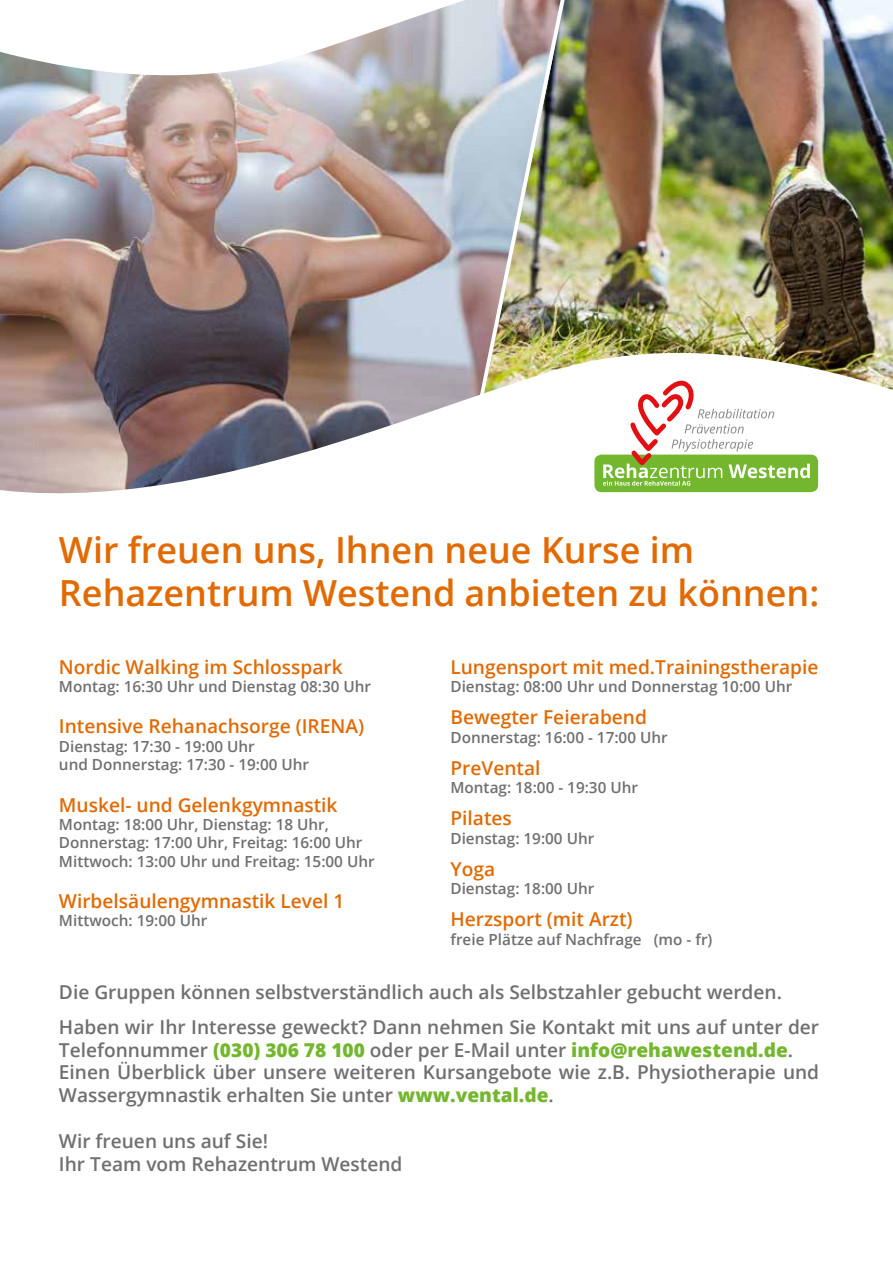
<style>
.page{position:relative;width:893px;height:1263px;background:#fff}
.page>*{position:absolute;margin:0;border:0;box-sizing:border-box;transform-origin:0 0}
.t1{font:600 36px/43.2px "Open Sans";color:#e16a03}
.t2{font:600 19.2px/23px "Open Sans";color:#706f6f}
.t3{font:600 19.2px "Open Sans";color:#e16a03}
.t4{font:600 15.3px/18.3px "Open Sans";color:#706f6f}
.s1{font-weight:800;color:#73b72e}
</style>
<div class="page">
<img style="left:0;top:106px;width:417px;height:217px">
<img style="left:417px;top:106px;width:476px;height:217px">
<img style="left:0;top:0;width:893px;height:106px">
<img style="left:0;top:323px;width:893px;height:171px">
<div style="left:594px;top:455px;width:224px;height:37px;background:#73b72e;border-radius:7px"></div>
<svg style="left:603px;top:376px;width:207px;height:110px"></svg>
<h1 class="t1" style="left:59px;top:527px;width:762px">Wir freuen uns, Ihnen neue Kurse im<br>Rehazentrum Westend anbieten zu können:</h1>
<p class="t3" style="left:59px;top:654px;width:285px">Nordic Walking im Schlosspark</p>
<p class="t4" style="left:59px;top:677px;width:314px">Montag: 16:30 Uhr und Dienstag 08:30 Uhr</p>
<p class="t3" style="left:59px;top:713px;width:307px">Intensive Rehanachsorge (IRENA)</p>
<p class="t4" style="left:59px;top:737px;width:252px">Dienstag: 17:30 - 19:00 Uhr<br>und Donnerstag: 17:30 - 19:00 Uhr</p>
<p class="t3" style="left:59px;top:791px;width:280px">Muskel- und Gelenkgymnastik</p>
<p class="t4" style="left:59px;top:815px;width:317px">Montag: 18:00 Uhr, Dienstag: 18 Uhr,<br>Donnerstag: 17:00 Uhr, Freitag: 16:00 Uhr<br>Mittwoch: 13:00 Uhr und Freitag: 15:00 Uhr</p>
<p class="t3" style="left:59px;top:888px;width:287px">Wirbelsäulengymnastik Level 1</p>
<p class="t4" style="left:59px;top:911px;width:150px">Mittwoch: 19:00 Uhr</p>
<p class="t3" style="left:450px;top:654px;width:370px">Lungensport mit med.Trainingstherapie</p>
<p class="t4" style="left:450px;top:677px;width:343px">Dienstag: 08:00 Uhr und Donnerstag 10:00 Uhr</p>
<p class="t3" style="left:450px;top:704px;width:198px">Bewegter Feierabend</p>
<p class="t4" style="left:450px;top:728px;width:219px">Donnerstag: 16:00 - 17:00 Uhr</p>
<p class="t3" style="left:450px;top:755px;width:92px">PreVental</p>
<p class="t4" style="left:450px;top:778px;width:189px">Montag: 18:00 - 19:30 Uhr</p>
<p class="t3" style="left:450px;top:805px;width:63px">Pilates</p>
<p class="t4" style="left:450px;top:829px;width:145px">Dienstag: 19:00 Uhr</p>
<p class="t3" style="left:450px;top:856px;width:46px">Yoga</p>
<p class="t4" style="left:450px;top:879px;width:145px">Dienstag: 18:00 Uhr</p>
<p class="t3" style="left:450px;top:906px;width:184px">Herzsport (mit Arzt)</p>
<p class="t4" style="left:450px;top:930px;width:263px">freie Plätze auf Nachfrage (mo - fr)</p>
<p class="t2" style="left:59px;top:974px;width:762px;line-height:34.5px">Die Gruppen können selbstverständlich auch als Selbstzahler gebucht werden.<br>Haben wir Ihr Interesse geweckt? Dann nehmen Sie Kontakt mit uns auf unter der</p>
<p class="t2" style="left:59px;top:1038px;width:762px">Telefonnummer <span class="s1">(030) 306 78 100</span> oder per E-Mail unter <span class="s1">info@rehawestend.de</span>.<br>Einen Überblick über unsere weiteren Kursangebote wie z.B. Physiotherapie und<br>Wassergymnastik erhalten Sie unter <span class="s1">www.vental.de</span>.</p>
<p class="t2" style="left:59px;top:1129px;width:345px">Wir freuen uns auf Sie!<br>Ihr Team vom Rehazentrum Westend</p>
</div>
